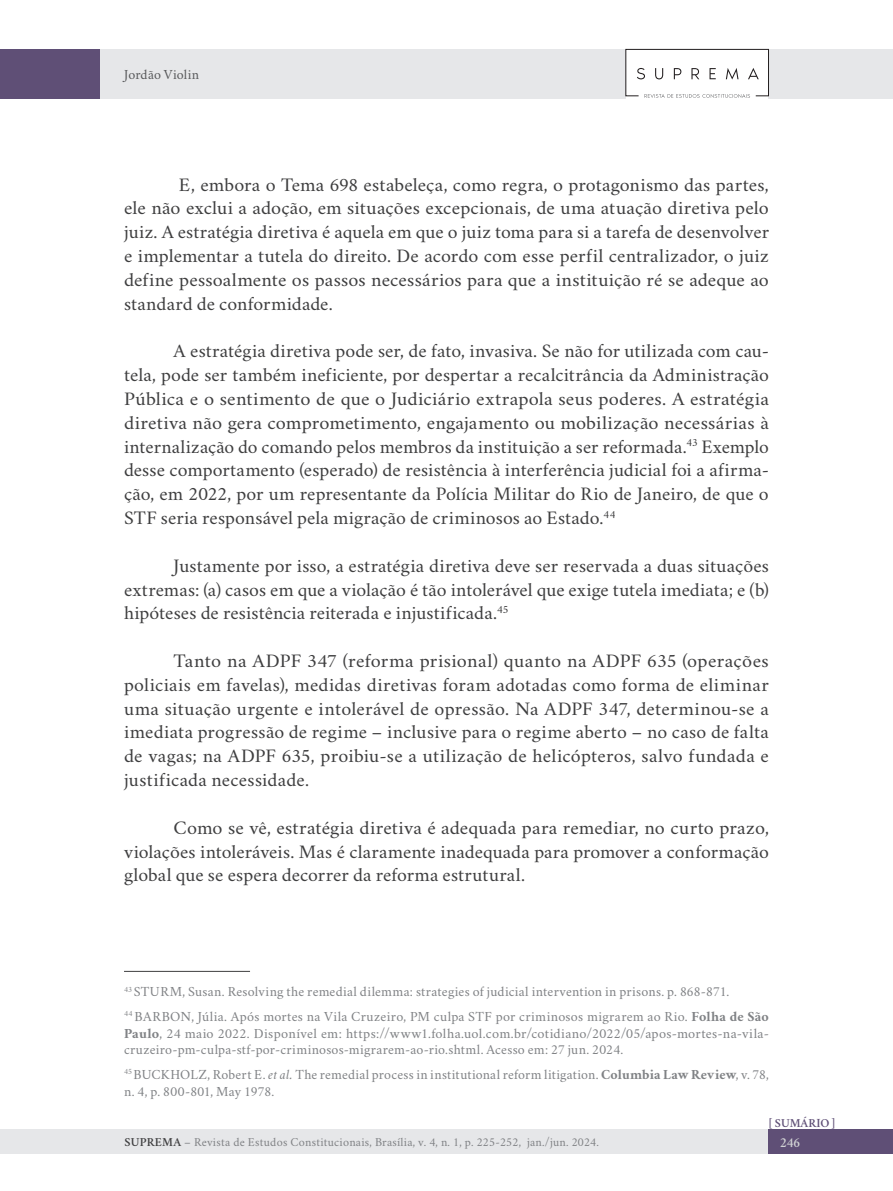
<style>
.page{position:relative;width:893px;height:1191px;background:#fff}
.page>*{position:absolute;margin:0;border:0;box-sizing:border-box;transform-origin:0 0}
.texto_corrido_pt{font:19.25px/23.8px "Crimson";letter-spacing:.005em;color:#3e3e3f;text-align:justify}
.texto_corrido_pt-2{font:19.25px/23.8px "Crimson";letter-spacing:.005em;color:#3e3e3f;text-align:justify;scale:1.05 1}
.texto_corrido_pt-3{font:19.25px/23.8px "Crimson";letter-spacing:.005em;color:#3e3e3f;text-align:justify;scale:1.04 1}
.FOOTNOTE{font:14px/16.6px "Crimson";letter-spacing:.015em;color:#808285;text-align:justify}
.t1{font:14px "Crimson";letter-spacing:.005em;color:#57585a}
.t2{font:600 14px "Crimson";color:#d1d2d4}
.t3{font:12.25px "Crimson";letter-spacing:.02em;color:#808285}
.t4{font:600 12.25px "Crimson";color:#5f4f76}
.s1{font-weight:700}
.s2{font-style:italic}
.s3{font-weight:600;color:#3e3e3f}
</style>
<div class="page">
<div style="left:0;top:1129px;width:790px;height:25px;background:#e6e7e9"></div>
<div style="left:0;top:49px;width:892px;height:50px;background:#e6e7e9"></div>
<div style="left:768px;top:1129px;width:124px;height:25px;background:#5f4f76"></div>
<div style="left:0;top:49px;width:99px;height:50px;background:#5f4f76"></div>
<div style="left:626px;top:50px;width:142px;height:49px;background:#fff"></div>
<svg style="left:625px;top:48px;width:144px;height:50px"></svg>
<hr style="left:124px;top:971px;width:126px;height:1px;background:#3e3e3f">
<p class="t1" style="left:124px;top:64px;width:77px">Jordão Violin</p>
<p class="texto_corrido_pt-3" style="left:124px;top:170px;width:622px;text-indent:55px">E, embora o Tema 698 estabeleça, como regra, o protagonismo das partes, ele não exclui a adoção, em situações excepcionais, de uma atuação diretiva pelo juiz. A estratégia diretiva é aquela em que o juiz toma para si a tarefa de desenvolver e implementar a tutela do direito. De acordo com esse perfil centralizador, o juiz define pessoalmente os passos necessários para que a instituição ré se adeque ao standard de conformidade.</p>
<p class="texto_corrido_pt" style="left:124px;top:337px;width:646px;text-indent:50px">A estratégia diretiva pode ser, de fato, invasiva. Se não for utilizada com cau&shy;tela, pode ser também ineficiente, por despertar a recalcitrância da Administração Pública e o sentimento de que o Judiciário extrapola seus poderes. A estratégia diretiva não gera comprometimento, engajamento ou mobilização necessárias à internalização do comando pelos membros da instituição a ser reformada.<sup>43</sup> Exemplo desse comportamento (esperado) de resistência à interferência judicial foi a afirma&shy;ção, em 2022, por um representante da Polícia Militar do Rio de Janeiro, de que o STF seria responsável pela migração de criminosos ao Estado.<sup>44</sup></p>
<p class="texto_corrido_pt" style="left:124px;top:551px;width:646px;text-indent:50px">Justamente por isso, a estratégia diretiva deve ser reservada a duas situações extremas: (a) casos em que a violação é tão intolerável que exige tutela imediata; e (b) hipóteses de resistência reiterada e injustificada.<sup>45</sup></p>
<p class="texto_corrido_pt-2" style="left:124px;top:646px;width:616px;text-indent:50px">Tanto na ADPF 347 (reforma prisional) quanto na ADPF 635 (operações policiais em favelas), medidas diretivas foram adotadas como forma de eliminar uma situação urgente e intolerável de opressão. Na ADPF 347, determinou-se a imediata progressão de regime – inclusive para o regime aberto – no caso de falta de vagas; na ADPF 635, proibiu-se a utilização de helicópteros, salvo fundada e justificada necessidade.</p>
<p class="texto_corrido_pt-2" style="left:124px;top:813px;width:616px;text-indent:50px">Como se vê, estratégia diretiva é adequada para remediar, no curto prazo, violações intoleráveis. Mas é claramente inadequada para promover a conformação global que se espera decorrer da reforma estrutural.</p>
<p class="FOOTNOTE" style="left:124px;top:981px;width:607px"><sup>43</sup> STURM, Susan. Resolving the remedial dilemma: strategies of judicial intervention in prisons. p. 868-871.</p>
<p class="FOOTNOTE" style="left:124px;top:1006px;width:646px"><sup>44</sup> BARBON, Júlia. Após mortes na Vila Cruzeiro, PM culpa STF por criminosos migrarem ao Rio. <span class="s1">Folha de São Paulo</span>, 24 maio 2022. Disponível em: https://www1.folha.uol.com.br/cotidiano/2022/05/apos-mortes-na-vila&shy;cruzeiro-pm-culpa-stf-por-criminosos-migrarem-ao-rio.shtml. Acesso em: 27 jun. 2024.</p>
<p class="FOOTNOTE" style="left:124px;top:1064px;width:646px"><sup>45</sup> BUCKHOLZ, Robert E. <span class="s2">et al.</span> The remedial process in institutional reform litigation. <span class="s1">Columbia Law Review</span>, v. 78, n. 4, p. 800-801, May 1978.</p>
<p class="t4" style="left:769px;top:1114px;width:68px">[ SUMÁRIO ]</p>
<p class="t3" style="left:125px;top:1132px;width:476px"><span class="s3">SUPREMA</span> – Revista de Estudos Constitucionais, Brasília, v. 4, n. 1, p. 225-252, jan./jun. 2024.</p>
<p class="t2" style="left:780px;top:1132px;width:21px">246</p>
</div>
